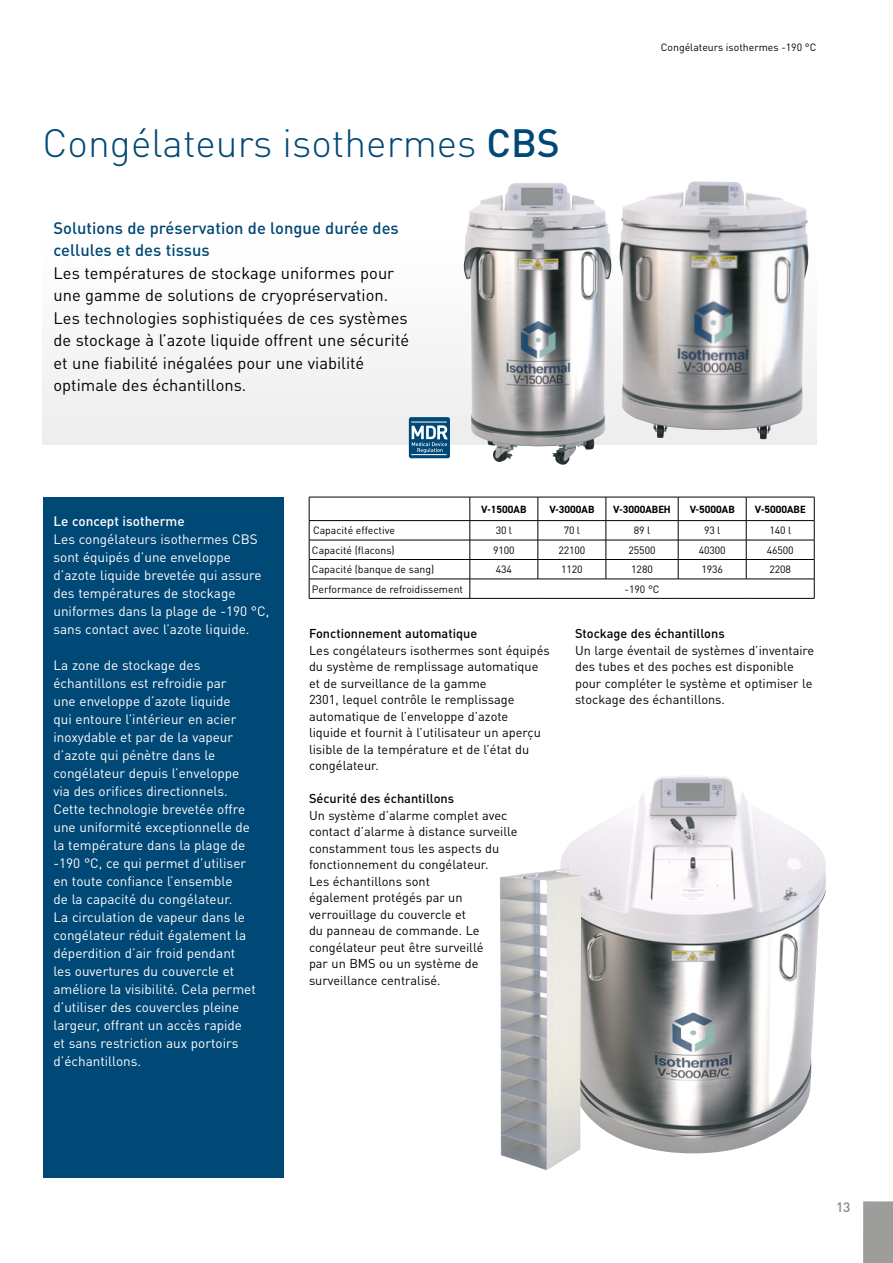
<style>
.page{position:relative;width:893px;height:1263px;background:#fff}
.page>*{position:absolute;margin:0;border:0;box-sizing:border-box;transform-origin:0 0}
.t1{font:300 39px "DIN Pro";color:#004876}
.t2{font:16.5px/22.5px "DIN Pro";color:#000}
.t3{font:500 16.5px/22.5px "DIN Pro";color:#004876}
.t4{font:13.5px/18px "DIN Pro";color:#fff}
.t5{font:500 13.5px "DIN Pro";color:#fff}
.t6{font:500 13.5px "DIN Pro";color:#878787}
.t7{font:12.75px/16.5px "DIN Pro";color:#000}
.t8{font:500 12.75px "DIN Pro";color:#000}
.t9{font:10.5px "DIN Pro";color:#000}
.t10{font:700 10.5px "DIN2014";color:#000}
.s1{font-weight:500}
</style>
<div class="page">
<svg style="left:43px;top:234px;width:773px;height:211px"></svg>
<div style="left:43px;top:497px;width:240px;height:681px;background:#004876"></div>
<img style="left:620px;top:181px;width:138px;height:257px">
<img style="left:464px;top:183px;width:72px;height:279px">
<svg style="left:409px;top:417px;width:41px;height:41px;background:#43789a"></svg>
<img style="left:560px;top:776px;width:266px;height:377px">
<img style="left:500px;top:868px;width:81px;height:302px">
<div style="left:863px;top:1201px;width:30px;height:62px;background:#9d9d9c"></div>
<hr style="left:309px;top:497px;width:161px;height:1px;background:#000">
<hr style="left:470px;top:497px;width:68px;height:1px;background:#000">
<hr style="left:538px;top:497px;width:68px;height:1px;background:#000">
<hr style="left:606px;top:497px;width:72px;height:1px;background:#000">
<hr style="left:678px;top:497px;width:68px;height:1px;background:#000">
<hr style="left:746px;top:497px;width:68px;height:1px;background:#000">
<hr style="left:309px;top:520px;width:161px;height:1px;background:#000">
<hr style="left:470px;top:520px;width:68px;height:1px;background:#000">
<hr style="left:538px;top:520px;width:68px;height:1px;background:#000">
<hr style="left:606px;top:520px;width:72px;height:1px;background:#000">
<hr style="left:678px;top:520px;width:68px;height:1px;background:#000">
<hr style="left:746px;top:520px;width:68px;height:1px;background:#000">
<hr style="left:309px;top:540px;width:161px;height:1px;background:#000">
<hr style="left:470px;top:540px;width:68px;height:1px;background:#000">
<hr style="left:538px;top:540px;width:68px;height:1px;background:#000">
<hr style="left:606px;top:540px;width:72px;height:1px;background:#000">
<hr style="left:678px;top:540px;width:68px;height:1px;background:#000">
<hr style="left:746px;top:540px;width:68px;height:1px;background:#000">
<hr style="left:309px;top:559px;width:161px;height:1px;background:#000">
<hr style="left:470px;top:559px;width:68px;height:1px;background:#000">
<hr style="left:538px;top:559px;width:68px;height:1px;background:#000">
<svg style="left:538px;top:497px;width:1px;height:82px"></svg>
<hr style="left:606px;top:559px;width:72px;height:1px;background:#000">
<svg style="left:606px;top:497px;width:1px;height:82px"></svg>
<hr style="left:678px;top:559px;width:68px;height:1px;background:#000">
<svg style="left:678px;top:497px;width:1px;height:82px"></svg>
<hr style="left:746px;top:559px;width:68px;height:1px;background:#000">
<svg style="left:746px;top:497px;width:1px;height:82px"></svg>
<hr style="left:309px;top:579px;width:161px;height:1px;background:#000">
<svg style="left:309px;top:497px;width:1px;height:101px"></svg>
<hr style="left:470px;top:579px;width:68px;height:1px;background:#000">
<svg style="left:470px;top:497px;width:1px;height:101px"></svg>
<hr style="left:538px;top:579px;width:68px;height:1px;background:#000">
<hr style="left:606px;top:579px;width:72px;height:1px;background:#000">
<hr style="left:678px;top:579px;width:68px;height:1px;background:#000">
<hr style="left:746px;top:579px;width:68px;height:1px;background:#000">
<svg style="left:814px;top:497px;width:1px;height:101px"></svg>
<hr style="left:309px;top:598px;width:161px;height:1px;background:#000">
<hr style="left:470px;top:598px;width:68px;height:1px;background:#000">
<hr style="left:538px;top:598px;width:68px;height:1px;background:#000">
<hr style="left:606px;top:598px;width:72px;height:1px;background:#000">
<hr style="left:678px;top:598px;width:68px;height:1px;background:#000">
<hr style="left:746px;top:598px;width:68px;height:1px;background:#000">
<h1 class="t1" style="left:43px;top:113px;width:519px">Congélateurs isothermes <span class="s1">CBS</span></h1>
<p class="t3" style="left:53px;top:215px;width:347px">Solutions de préservation de longue durée des cellules et des tissus</p>
<p class="t2" style="left:53px;top:260px;width:357px">Les températures de stockage uniformes pour une gamme de solutions de cryopréservation.<br>Les technologies sophistiquées de ces systèmes de stockage à l’azote liquide offrent une sécurité et une fiabilité inégalées pour une viabilité optimale des échantillons.</p>
<p class="t9" style="left:661px;top:38px;width:157px">Congélateurs isothermes -190 °C</p>
<p class="t5" style="left:53px;top:510px;width:133px">Le concept isotherme</p>
<p class="t4" style="left:53px;top:528px;width:217px">Les congélateurs isothermes CBS sont équipés d’une enveloppe d’azote liquide brevetée qui assure des températures de stockage uniformes dans la plage de -190 °C, sans contact avec l’azote liquide.</p>
<p class="t4" style="left:53px;top:654px;width:204px">La zone de stockage des échantillons est refroidie par<br>une enveloppe d’azote liquide<br>qui entoure l’intérieur en acier inoxydable et par de la vapeur d’azote qui pénètre dans le congélateur depuis l’enveloppe via des orifices directionnels.<br>Cette technologie brevetée offre une uniformité exceptionnelle de la température dans la plage de -190 °C, ce qui permet d’utiliser en toute confiance l’ensemble<br>de la capacité du congélateur.<br>La circulation de vapeur dans le congélateur réduit également la déperdition d’air froid pendant les ouvertures du couvercle et améliore la visibilité. Cela permet d’utiliser des couvercles pleine largeur, offrant un accès rapide et sans restriction aux portoirs d’échantillons.</p>
<p class="t10" style="left:481px;top:502px;width:47px">V-1500AB</p>
<p class="t10" style="left:549px;top:502px;width:47px">V-3000AB</p>
<p class="t10" style="left:613px;top:502px;width:59px">V-3000ABEH</p>
<p class="t10" style="left:690px;top:502px;width:47px">V-5000AB</p>
<p class="t10" style="left:755px;top:502px;width:52px">V-5000ABE</p>
<p class="t9" style="left:313px;top:522px;width:83px">Capacité effective</p>
<p class="t9" style="left:496px;top:522px;width:18px">30 l</p>
<p class="t9" style="left:564px;top:522px;width:18px">70 l</p>
<p class="t9" style="left:634px;top:522px;width:18px">89 l</p>
<p class="t9" style="left:704px;top:522px;width:18px">93 l</p>
<p class="t9" style="left:769px;top:522px;width:23px">140 l</p>
<p class="t9" style="left:312px;top:542px;width:84px">Capacité (flacons)</p>
<p class="t9" style="left:493px;top:542px;width:23px">9100</p>
<p class="t9" style="left:558px;top:542px;width:28px">22100</p>
<p class="t9" style="left:629px;top:542px;width:28px">25500</p>
<p class="t9" style="left:699px;top:542px;width:28px">40300</p>
<p class="t9" style="left:767px;top:542px;width:28px">46500</p>
<p class="t9" style="left:312px;top:561px;width:124px">Capacité (banque de sang)</p>
<p class="t9" style="left:496px;top:561px;width:18px">434</p>
<p class="t9" style="left:561px;top:561px;width:23px">1120</p>
<p class="t9" style="left:631px;top:561px;width:23px">1280</p>
<p class="t9" style="left:701px;top:561px;width:23px">1936</p>
<p class="t9" style="left:769px;top:561px;width:23px">2208</p>
<p class="t9" style="left:312px;top:581px;width:153px">Performance de refroidissement</p>
<p class="t9" style="left:624px;top:581px;width:37px">-190 °C</p>
<p class="t8" style="left:309px;top:623px;width:170px">Fonctionnement automatique</p>
<p class="t7" style="left:309px;top:641px;width:242px">Les congélateurs isothermes sont équipés du système de remplissage automatique et de surveillance de la gamme<br>2301, lequel contrôle le remplissage automatique de l’enveloppe d’azote<br>liquide et fournit à l’utilisateur un aperçu lisible de la température et de l’état du congélateur.</p>
<p class="t8" style="left:309px;top:788px;width:147px">Sécurité des échantillons</p>
<p class="t7" style="left:309px;top:806px;width:210px">Un système d’alarme complet avec contact d’alarme à distance surveille constamment tous les aspects du fonctionnement du congélateur.<br>Les échantillons sont<br>également protégés par un verrouillage du couvercle et<br>du panneau de commande. Le congélateur peut être surveillé<br>par un BMS ou un système de surveillance centralisé.</p>
<p class="t8" style="left:575px;top:623px;width:151px">Stockage des échantillons</p>
<p class="t7" style="left:575px;top:641px;width:241px">Un large éventail de systèmes d’inventaire des tubes et des poches est disponible pour compléter le système et optimiser le stockage des échantillons.</p>
<p class="t6" style="left:836px;top:1196px;width:16px">13</p>
</div>
